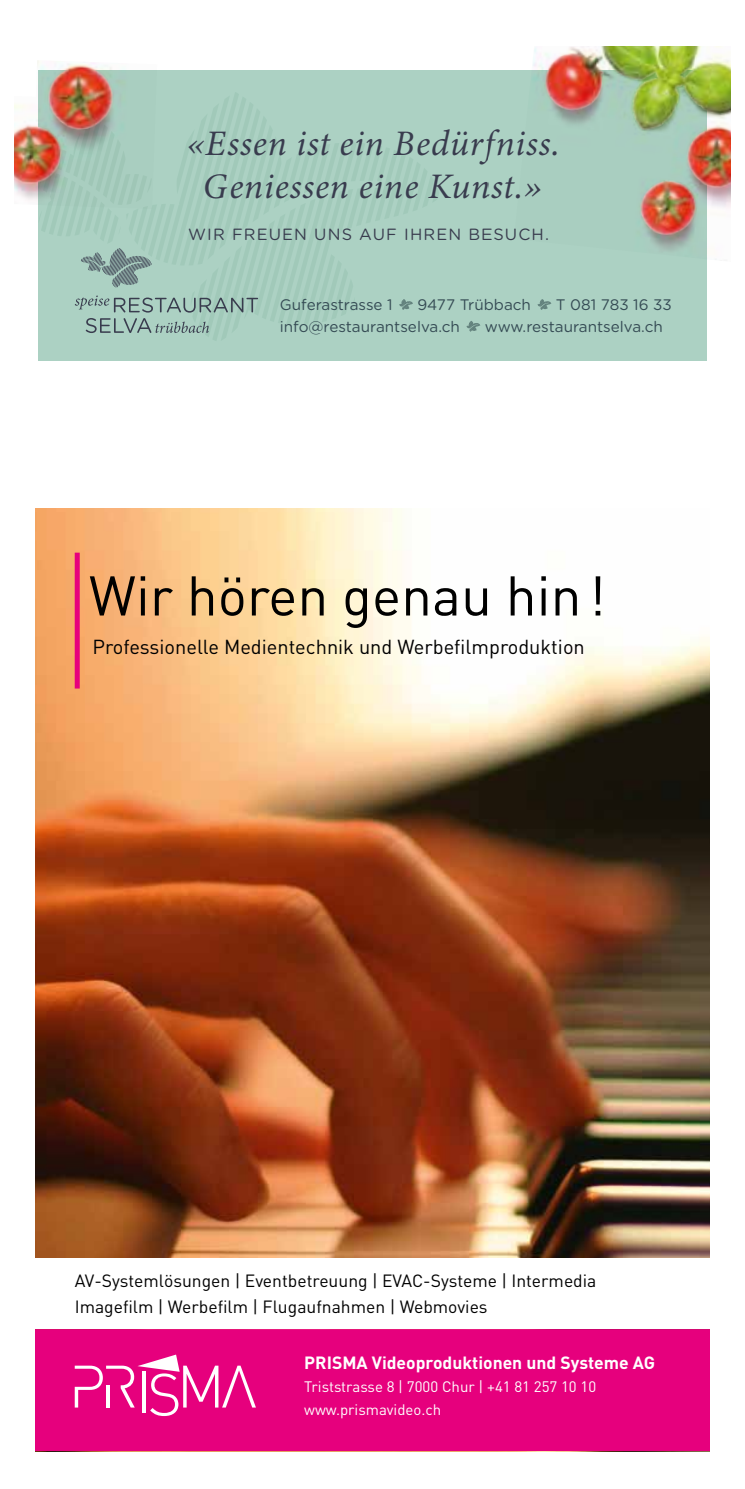
<style>
.page{position:relative;width:745px;height:1489px;background:#fff}
.page>*{position:absolute;margin:0;border:0;box-sizing:border-box;transform-origin:0 0}
.t1{font:55px "DIN";color:#000}
.t2{font:italic 36px/43px "Minion 3";letter-spacing:.02em;color:#393c4e;text-align:center}
.t3{font:20px "DIN";color:#000}
.t4{font:17.5px/26px "DIN";color:#000}
.t5{font:700 17.5px "DIN";color:#fff}
.t6{font:16.25px "Gotham Rounded";letter-spacing:.07em;color:#393c4e}
.t7{font:15.25px "Gotham Rounded";color:#354b54}
.t8{font:15px/23px "DIN";color:#fff}
</style>
<div class="page">
<div style="left:38px;top:70px;width:668px;height:290px;background:#acd1c3"></div>
<svg style="left:42px;top:93px;width:397px;height:247px"></svg>
<svg style="left:75px;top:248px;width:183px;height:85px"></svg>
<svg style="left:399px;top:299px;width:13px;height:11px"></svg>
<svg style="left:537px;top:299px;width:14px;height:11px"></svg>
<svg style="left:466px;top:321px;width:14px;height:10px"></svg>
<img style="left:532px;top:46px;width:198px;height:216px">
<img style="left:14px;top:60px;width:143px;height:149px">
<img style="left:35px;top:508px;width:674px;height:749px">
<div style="left:75px;top:552px;width:5px;height:136px;background:#e6007d"></div>
<div style="left:35px;top:1329px;width:674px;height:122px;background:#e6007d"></div>
<svg style="left:75px;top:1354px;width:181px;height:61px"></svg>
<h2 class="t2" style="left:187px;top:122px;width:372px">«Essen ist ein Bedürfniss.<br>Geniessen eine Kunst.»</h2>
<p class="t6" style="left:188px;top:223px;width:362px">WIR FREUEN UNS AUF IHREN BESUCH.</p>
<p class="t7" style="left:280px;top:294px;width:114px">Guferastrasse 1</p>
<p class="t7" style="left:417px;top:294px;width:115px">9477 Trübbach</p>
<p class="t7" style="left:555px;top:294px;width:117px">T 081 783 16 33</p>
<p class="t7" style="left:280px;top:316px;width:181px">info@restaurantselva.ch</p>
<p class="t7" style="left:484px;top:316px;width:179px">www.restaurantselva.ch</p>
<h1 class="t1" style="left:89px;top:561px;width:518px">Wir hören genau hin!</h1>
<p class="t3" style="left:92px;top:634px;width:493px">Professionelle Medientechnik und Werbefilmproduktion</p>
<p class="t4" style="left:75px;top:1266px;width:523px">AV-Systemlösungen | Eventbetreuung | EVAC-Systeme | Intermedia<br>Imagefilm | Werbefilm | Flugaufnahmen | Webmovies</p>
<p class="t5" style="left:304px;top:1351px;width:352px">PRISMA Videoproduktionen und Systeme AG</p>
<p class="t8" style="left:304px;top:1374px;width:293px">Triststrasse 8 | 7000 Chur | +41 81 257 10 10 www.prismavideo.ch</p>
</div>
